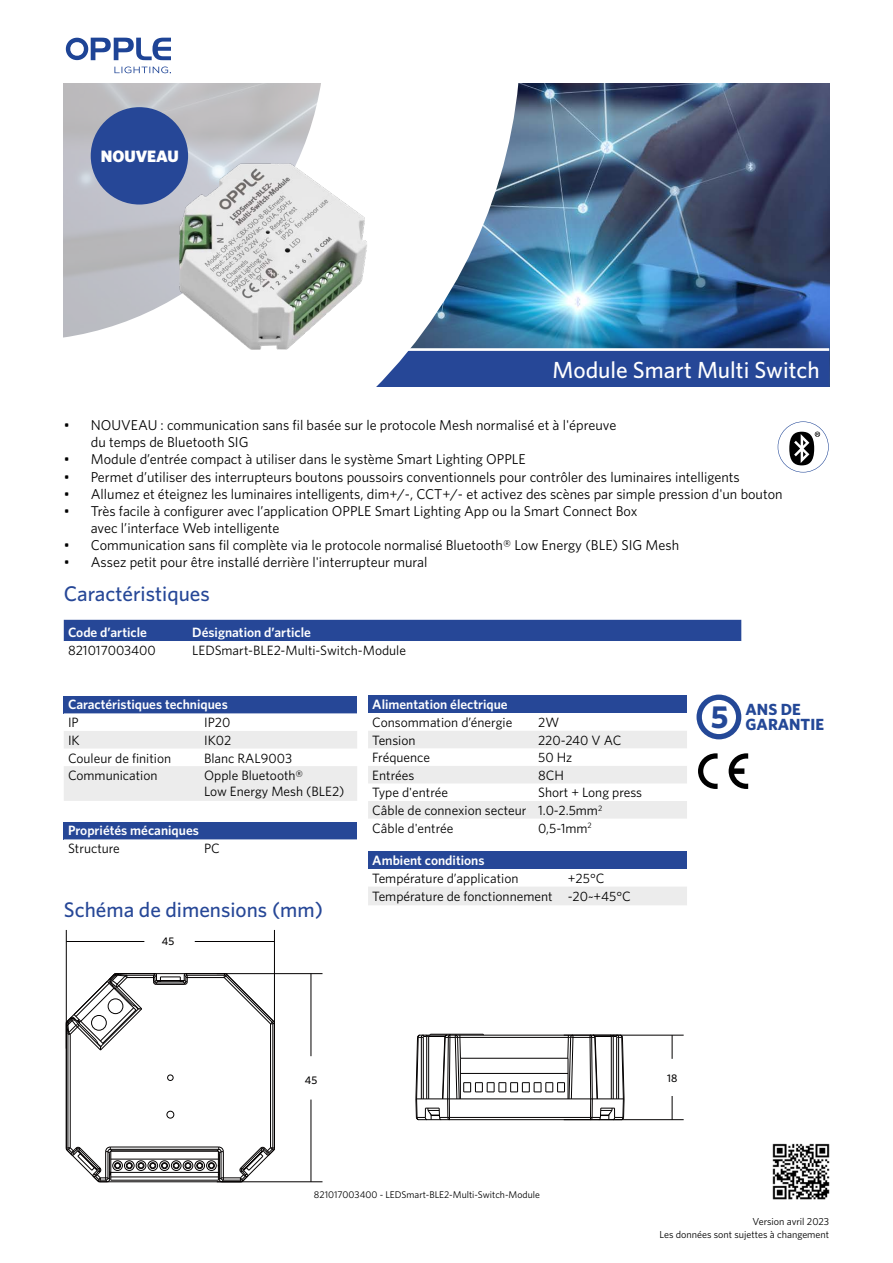
<style>
.page{position:relative;width:893px;height:1263px;background:#fff}
.page>*{position:absolute;margin:0;border:0;box-sizing:border-box;transform-origin:0 0}
.t1{font:500 23.25px "Whitney";color:#fff}
.t2{font:500 21.15px "Whitney";color:#264797}
.t3{font:900 16.5px "Whitney";color:#fff}
.t4{font:700 16.2px/15.1px "Whitney";color:#244897}
.t5{font:14.25px/17.1px "Whitney";color:#000}
.t6{font:13.5px/17.5px "Whitney";color:#000}
.t7{font:600 13.5px "Whitney";color:#fff}
.t8{font:500 11.1px "Whitney";color:#020000}
.t9{font:10.2px/12.6px "Whitney";color:#000;text-align:right}
.t10{font:9.75px "Whitney";color:#000}
.s1{font-size:31.95px}
</style>
<div class="page">
<img style="left:570px;top:83px;width:259px;height:265px">
<div style="left:63px;top:350px;width:766px;height:37px;background:#264797"></div>
<hr style="left:63px;top:348px;width:766px;height:3px;background:#fff">
<img style="left:63px;top:83px;width:507px;height:304px">
<div style="left:64px;top:620px;width:677px;height:21px;background:#264797"></div>
<div style="left:64px;top:696px;width:293px;height:17px;background:#264797"></div>
<svg style="left:64px;top:713px;width:293px;height:88px"></svg>
<svg style="left:778px;top:421px;width:51px;height:51px"></svg>
<svg style="left:65px;top:37px;width:106px;height:36px"></svg>
<div style="left:368px;top:695px;width:319px;height:18px;background:#264797"></div>
<svg style="left:368px;top:731px;width:319px;height:88px"></svg>
<svg style="left:698px;top:753px;width:20px;height:36px"></svg>
<svg style="left:729px;top:753px;width:19px;height:36px"></svg>
<svg style="left:696px;top:695px;width:45px;height:44px"></svg>
<div style="left:64px;top:822px;width:293px;height:17px;background:#264797"></div>
<svg style="left:64px;top:839px;width:293px;height:1px"></svg>
<div style="left:368px;top:851px;width:319px;height:18px;background:#264797"></div>
<div style="left:368px;top:887px;width:319px;height:18px;background:#ececec"></div>
<hr style="left:66px;top:1023px;width:1px;height:125px;background:#030000">
<hr style="left:68px;top:1034px;width:1px;height:114px;background:#030000">
<hr style="left:70px;top:1034px;width:1px;height:114px;background:#030000">
<hr style="left:100px;top:1181px;width:141px;height:1px;background:#030000">
<hr style="left:111px;top:1180px;width:107px;height:1px;background:#030000">
<hr style="left:111px;top:1177px;width:107px;height:1px;background:#030000">
<hr style="left:111px;top:1172px;width:107px;height:1px;background:#030000">
<hr style="left:111px;top:1159px;width:107px;height:1px;background:#030000">
<hr style="left:112px;top:1151px;width:105px;height:1px;background:#030000">
<hr style="left:110px;top:1149px;width:109px;height:1px;background:#030000">
<hr style="left:110px;top:1147px;width:109px;height:1px;background:#030000">
<hr style="left:270px;top:1024px;width:1px;height:124px;background:#030000">
<hr style="left:273px;top:1024px;width:1px;height:124px;background:#030000">
<hr style="left:274px;top:1023px;width:1px;height:125px;background:#030000">
<hr style="left:186px;top:977px;width:38px;height:1px;background:#030000">
<hr style="left:187px;top:975px;width:37px;height:1px;background:#030000">
<hr style="left:116px;top:973px;width:109px;height:1px;background:#030000">
<div style="left:112px;top:1160px;width:11px;height:11px;border:1px solid #030000;border-radius:50%"></div>
<div style="left:124px;top:1160px;width:10px;height:11px;border:1px solid #030000;border-radius:50%"></div>
<div style="left:136px;top:1160px;width:10px;height:11px;border:1px solid #030000;border-radius:50%"></div>
<div style="left:148px;top:1160px;width:10px;height:11px;border:1px solid #030000;border-radius:50%"></div>
<div style="left:159px;top:1160px;width:11px;height:11px;border:1px solid #030000;border-radius:50%"></div>
<div style="left:150px;top:1162px;width:6px;height:7px;border:1px solid #030000;border-radius:50%"></div>
<div style="left:126px;top:1162px;width:7px;height:7px;border:1px solid #030000;border-radius:50%"></div>
<div style="left:114px;top:1162px;width:7px;height:7px;border:1px solid #030000;border-radius:50%"></div>
<div style="left:138px;top:1162px;width:6px;height:7px;border:1px solid #030000;border-radius:50%"></div>
<div style="left:161px;top:1162px;width:7px;height:7px;border:1px solid #030000;border-radius:50%"></div>
<svg style="left:162px;top:1163px;width:5px;height:5px"></svg>
<svg style="left:150px;top:1163px;width:5px;height:5px"></svg>
<svg style="left:138px;top:1163px;width:6px;height:5px"></svg>
<svg style="left:127px;top:1163px;width:5px;height:5px"></svg>
<div style="left:206px;top:1160px;width:11px;height:11px;border:1px solid #030000;border-radius:50%"></div>
<div style="left:195px;top:1160px;width:10px;height:11px;border:1px solid #030000;border-radius:50%"></div>
<div style="left:183px;top:1160px;width:10px;height:11px;border:1px solid #030000;border-radius:50%"></div>
<div style="left:171px;top:1160px;width:10px;height:11px;border:1px solid #030000;border-radius:50%"></div>
<div style="left:208px;top:1162px;width:7px;height:7px;border:1px solid #030000;border-radius:50%"></div>
<div style="left:196px;top:1162px;width:7px;height:7px;border:1px solid #030000;border-radius:50%"></div>
<div style="left:173px;top:1162px;width:6px;height:7px;border:1px solid #030000;border-radius:50%"></div>
<div style="left:185px;top:1162px;width:6px;height:7px;border:1px solid #030000;border-radius:50%"></div>
<svg style="left:197px;top:1163px;width:5px;height:5px"></svg>
<svg style="left:185px;top:1163px;width:5px;height:5px"></svg>
<svg style="left:174px;top:1163px;width:5px;height:5px"></svg>
<div style="left:167px;top:1111px;width:7px;height:7px;border:1px solid #030000;border-radius:50%"></div>
<svg style="left:167px;top:1075px;width:6px;height:6px"></svg>
<svg style="left:224px;top:974px;width:50px;height:50px"></svg>
<svg style="left:209px;top:1146px;width:66px;height:36px"></svg>
<svg style="left:66px;top:1146px;width:54px;height:36px"></svg>
<svg style="left:67px;top:973px;width:121px;height:78px"></svg>
<svg style="left:415px;top:1034px;width:209px;height:86px"></svg>
<hr style="left:217px;top:1181px;width:105px;height:1px;background:#030000">
<hr style="left:217px;top:973px;width:105px;height:1px;background:#030000">
<hr style="left:311px;top:1099px;width:1px;height:83px;background:#030000">
<hr style="left:311px;top:974px;width:1px;height:82px;background:#030000">
<hr style="left:66px;top:930px;width:1px;height:118px;background:#030000">
<hr style="left:274px;top:930px;width:1px;height:118px;background:#030000">
<hr style="left:66px;top:941px;width:78px;height:1px;background:#030000">
<hr style="left:195px;top:941px;width:79px;height:1px;background:#030000">
<hr style="left:564px;top:1119px;width:120px;height:1px;background:#030000">
<hr style="left:564px;top:1035px;width:120px;height:1px;background:#030000">
<svg style="left:672px;top:1035px;width:1px;height:24px"></svg>
<svg style="left:672px;top:1096px;width:1px;height:24px"></svg>
<img style="left:772px;top:1143px;width:58px;height:57px">
<img style="left:98px;top:114px;width:356px;height:270px">
<div style="left:91px;top:107px;width:97px;height:98px;background:#264797;border-radius:50%"></div>
<p class="t3" style="left:101px;top:146px;width:80px">NOUVEAU</p>
<h1 class="t1" style="left:552px;top:355px;width:269px">Module Smart Multi Switch</h1>
<p class="t5" style="left:91px;top:416px;width:527px;text-indent:-27px">• NOUVEAU : communication sans fil basée sur le protocole Mesh normalisé et à l'épreuve du temps de Bluetooth SIG</p>
<p class="t5" style="left:64px;top:451px;width:463px">• Module d’entrée compact à utiliser dans le système Smart Lighting OPPLE</p>
<p class="t5" style="left:64px;top:468px;width:678px">• Permet d’utiliser des interrupteurs boutons poussoirs conventionnels pour contrôler des luminaires intelligents</p>
<p class="t5" style="left:64px;top:485px;width:720px">• Allumez et éteignez les luminaires intelligents, dim+/-, CCT+/- et activez des scènes par simple pression d'un bouton</p>
<p class="t5" style="left:91px;top:502px;width:548px;text-indent:-27px">• Très facile à configurer avec l’application OPPLE Smart Lighting App ou la Smart Connect Box avec l’interface Web intelligente</p>
<p class="t5" style="left:64px;top:536px;width:617px">• Communication sans fil complète via le protocole normalisé Bluetooth® Low Energy (BLE) SIG Mesh</p>
<p class="t5" style="left:64px;top:553px;width:365px">• Assez petit pour être installé derrière l'interrupteur mural</p>
<h2 class="t2" style="left:64px;top:579px;width:148px">Caractéristiques</h2>
<p class="t7" style="left:68px;top:623px;width:80px">Code d’article</p>
<p class="t7" style="left:192px;top:623px;width:120px">Désignation d’article</p>
<p class="t6" style="left:68px;top:641px;width:89px">821017003400</p>
<p class="t6" style="left:192px;top:641px;width:215px">LEDSmart-BLE2-Multi-Switch-Module</p>
<p class="t7" style="left:68px;top:695px;width:161px">Caractéristiques techniques</p>
<p class="t6" style="left:68px;top:713px;width:12px">IP</p>
<p class="t6" style="left:204px;top:713px;width:28px">IP20</p>
<p class="t6" style="left:68px;top:731px;width:13px">IK</p>
<p class="t6" style="left:204px;top:731px;width:29px">IK02</p>
<p class="t6" style="left:68px;top:749px;width:105px">Couleur de finition</p>
<p class="t6" style="left:204px;top:749px;width:90px">Blanc RAL9003</p>
<p class="t6" style="left:68px;top:766px;width:91px">Communication</p>
<p class="t6" style="left:204px;top:767px;width:142px;line-height:16.2px">Opple Bluetooth®<br>Low Energy Mesh (BLE2)</p>
<p class="t7" style="left:68px;top:821px;width:132px">Propriétés mécaniques</p>
<p class="t6" style="left:68px;top:839px;width:53px">Structure</p>
<p class="t6" style="left:204px;top:839px;width:17px">PC</p>
<h2 class="t2" style="left:64px;top:895px;width:261px">Schéma de dimensions (mm)</h2>
<p class="t8" style="left:162px;top:934px;width:14px">45</p>
<p class="t7" style="left:372px;top:695px;width:137px">Alimentation électrique</p>
<p class="t6" style="left:372px;top:713px;width:142px">Consommation d’énergie</p>
<p class="t6" style="left:538px;top:713px;width:23px">2W</p>
<p class="t6" style="left:372px;top:731px;width:45px">Tension</p>
<p class="t6" style="left:538px;top:731px;width:85px">220-240 V AC</p>
<p class="t6" style="left:372px;top:748px;width:59px">Fréquence</p>
<p class="t6" style="left:538px;top:748px;width:36px">50 Hz</p>
<p class="t6" style="left:372px;top:766px;width:43px">Entrées</p>
<p class="t6" style="left:538px;top:766px;width:27px">8CH</p>
<p class="t6" style="left:372px;top:784px;width:77px">Type d'entrée</p>
<p class="t6" style="left:372px;top:784px;width:271px;text-indent:166px">Short + Long press<br>Câble de connexion secteur 1.0-2.5mm<sup>2<br></sup>Câble d'entrée</p>
<p class="t6" style="left:538px;top:819px;width:55px">0,5-1mm<sup>2</sup></p>
<p class="t7" style="left:372px;top:851px;width:114px">Ambient conditions</p>
<p class="t6" style="left:372px;top:869px;width:148px">Température d’application</p>
<p class="t6" style="left:372px;top:869px;width:260px;text-indent:196px">+25°C<br>Température de fonctionnement -20~+45°C</p>
<p class="t4" style="left:746px;top:702px;width:80px;text-indent:-35px"><span class="s1">5</span> ANS DE<br>GARANTIE</p>
<p class="t8" style="left:305px;top:1072px;width:14px">45</p>
<p class="t8" style="left:667px;top:1070px;width:12px">18</p>
<p class="t10" style="left:314px;top:1188px;width:227px">821017003400 - LEDSmart-BLE2-Multi-Switch-Module</p>
<p class="t9" style="left:660px;top:1215px;width:171px">Version avril 2023<br>Les données sont sujettes à changement</p>
</div>
